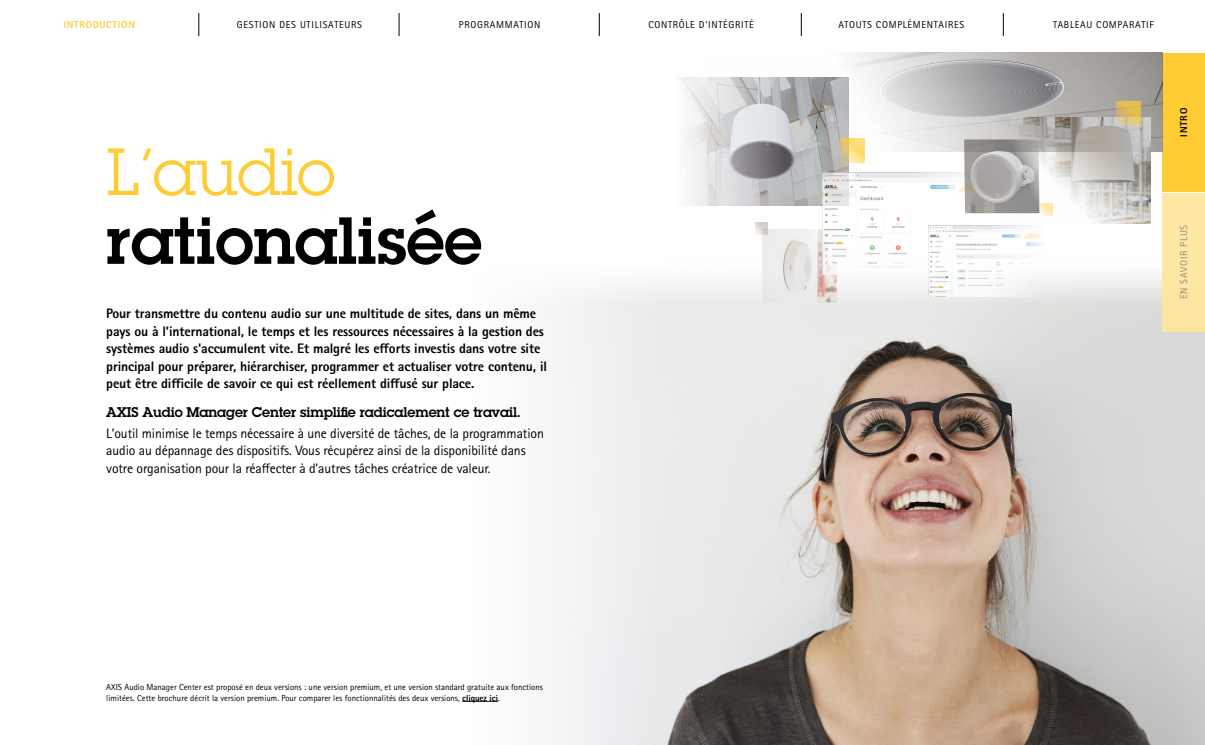
<style>
.page{position:relative;width:1205px;height:745px;background:#fff}
.page>*{position:absolute;margin:0;border:0;box-sizing:border-box;transform-origin:0 0}
.t1{font:600 65px/68.8px "Lubalin Graph ECG";color:#000}
.Manchet_11_14{font:800 13.75px/17.5px "Rotis Sans Serif Pro";letter-spacing:-.01em;color:#000}
.Manchet_11_14-2{font:13.75px/17.5px "Rotis Sans Serif Pro";letter-spacing:-.01em;color:#000}
.Manchet_11_14-3{font:600 13.75px "Lubalin Graph ECG";letter-spacing:-.01em;color:#000}
.Navigation_reg{font:10px "Rotis Sans Serif Pro";letter-spacing:.07em;color:#000}
.Navigation_reg-2{font:10px "Rotis Sans Serif Pro";letter-spacing:.07em;color:#9a8b7d}
.Navigation__bold{font:800 10px "Rotis Sans Serif Pro";letter-spacing:.07em;color:#fc3}
.Navigation__bold-2{font:800 10px "Rotis Sans Serif Pro";letter-spacing:.07em;color:#000}
.Copy_9_auto{font:8.75px/10.5px "Rotis Sans Serif Pro";color:#000}
.s1{font-weight:400;color:#fc3}
.s2{font-weight:800}
</style>
<div class="page">
<img style="left:471px;top:276px;width:734px;height:468px">
<div style="left:1162px;top:53px;width:43px;height:138px;background:#fc3"></div>
<div style="left:1162px;top:193px;width:43px;height:138px;background:#fee8a3"></div>
<hr style="left:462px;top:700px;width:36px;height:1px;background:#000">
<img style="left:680px;top:78px;width:169px;height:127px">
<img style="left:707px;top:53px;width:455px;height:99px">
<img style="left:761px;top:229px;width:76px;height:73px">
<img style="left:822px;top:173px;width:169px;height:102px">
<svg style="left:840px;top:138px;width:25px;height:25px"></svg>
<svg style="left:755px;top:222px;width:13px;height:12px"></svg>
<div style="left:855px;top:122px;width:25px;height:25px;background:#fff"></div>
<img style="left:999px;top:117px;width:152px;height:107px">
<img style="left:928px;top:225px;width:118px;height:71px">
<img style="left:964px;top:139px;width:75px;height:74px">
<svg style="left:1116px;top:101px;width:25px;height:25px"></svg>
<svg style="left:198px;top:13px;width:1px;height:23px"></svg>
<svg style="left:399px;top:13px;width:1px;height:23px"></svg>
<svg style="left:801px;top:13px;width:1px;height:23px"></svg>
<svg style="left:1003px;top:13px;width:1px;height:23px"></svg>
<svg style="left:599px;top:13px;width:1px;height:23px"></svg>
<p class="Navigation__bold" style="left:63px;top:18px;width:73px">INTRODUCTION</p>
<p class="Navigation_reg" style="left:237px;top:18px;width:126px">GESTION DES UTILISATEURS</p>
<p class="Navigation_reg" style="left:459px;top:18px;width:83px">PROGRAMMATION</p>
<p class="Navigation_reg" style="left:648px;top:18px;width:107px">CONTRÔLE D'INTÉGRITÉ</p>
<p class="Navigation_reg" style="left:838px;top:18px;width:127px">ATOUTS COMPLÉMENTAIRES</p>
<p class="Navigation_reg" style="left:1053px;top:18px;width:102px">TABLEAU COMPARATIF</p>
<p class="t1" style="left:106px;top:138px;width:377px"><span class="s1">L’audio </span>rationalisée</p>
<p class="Manchet_11_14" style="left:106px;top:304px;width:442px">Pour transmettre du contenu audio sur une multitude de sites, dans un même pays ou à l’international, le temps et les ressources nécessaires à la gestion des systèmes audio s’accumulent vite. Et malgré les efforts investis dans votre site principal pour préparer, hiérarchiser, programmer et actualiser votre contenu, il peut être difficile de savoir ce qui est réellement diffusé sur place.</p>
<p class="Manchet_11_14-3" style="left:106px;top:402px;width:416px">AXIS Audio Manager Center simplifie radicalement ce travail.</p>
<p class="Manchet_11_14-2" style="left:106px;top:424px;width:439px">L’outil minimise le temps nécessaire à une diversité de tâches, de la programmation audio au dépannage des dispositifs. Vous récupérez ainsi de la disponibilité dans votre organisation pour la réaffecter à d’autres tâches créatrice de valeur.</p>
<p class="Navigation__bold-2" style="left:1177px;top:137px;width:30px;rotate:-90deg">INTRO</p>
<p class="Navigation_reg-2" style="left:1178px;top:299px;width:76px;rotate:-90deg">EN SAVOIR PLUS</p>
<p class="Copy_9_auto" style="left:106px;top:681px;width:438px">AXIS Audio Manager Center est proposé en deux versions : une version premium, et une version standard gratuite aux fonctions limitées. Cette brochure décrit la version premium. Pour comparer les fonctionnalités des deux versions, <span class="s2">cliquez ici</span>.</p>
</div>
